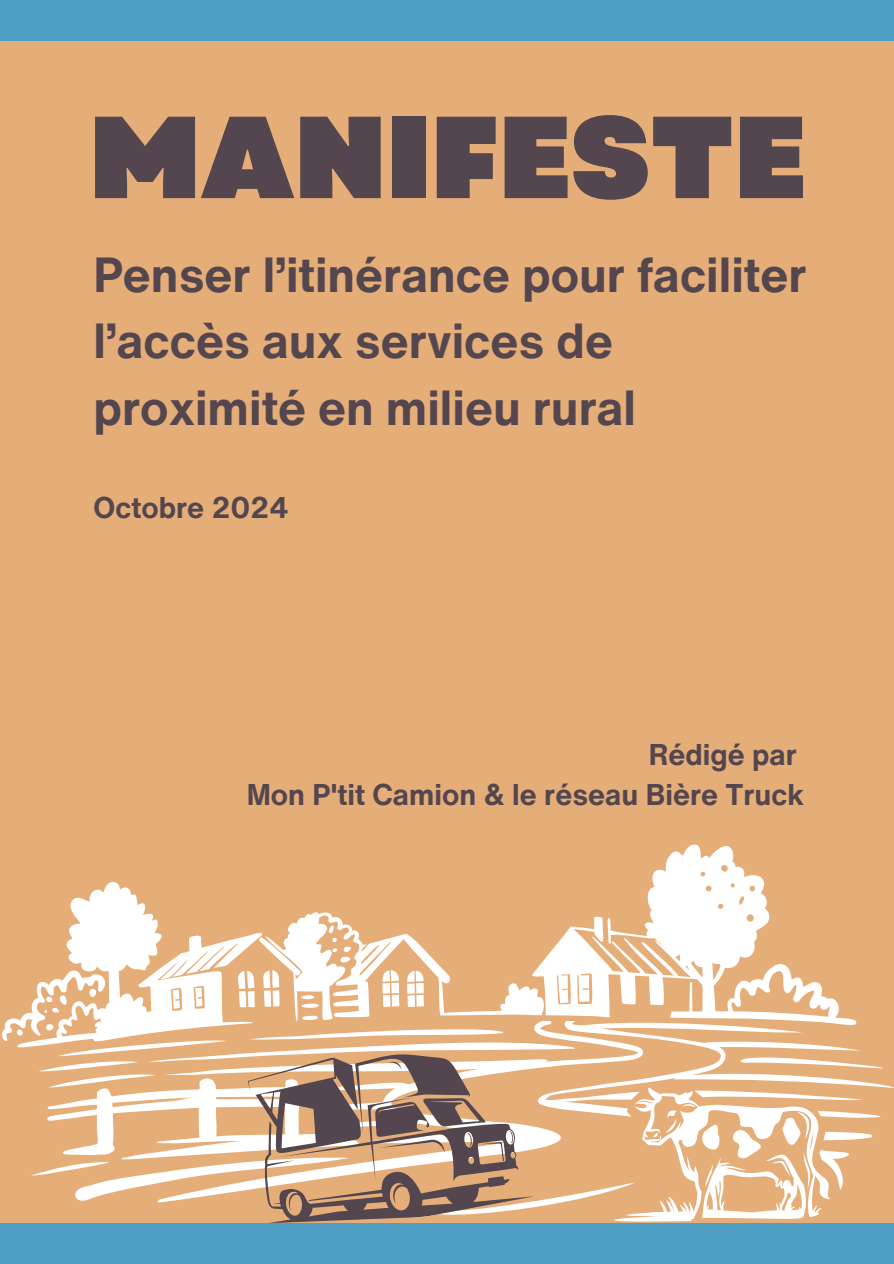
<style>
.page{position:relative;width:894px;height:1264px;background:#fff}
.page>*{position:absolute;margin:0;border:0;box-sizing:border-box;transform-origin:0 0}
.t1{font:900 116.25px "Garet";color:#53464e}
.t2{font:700 48px/66.3px "Helvetica Now Text";color:#53464e}
.t3{font:700 29.25px "Helvetica Now Text";color:#53464e}
</style>
<div class="page">
<div style="left:0;top:0;width:893px;height:1263px;background:#e5ad78"></div>
<div style="left:0;top:1222px;width:893px;height:41px;background:#50a0c6"></div>
<svg style="left:2px;top:844px;width:891px;height:378px"></svg>
<svg style="left:246px;top:1044px;width:289px;height:180px"></svg>
<div style="left:0;top:0;width:893px;height:40px;background:#50a0c6"></div>
<h1 class="t1" style="left:89px;top:74px;width:718px">MANIFESTE</h1>
<h2 class="t2" style="left:94px;top:241px;width:714px">Penser l’itinérance pour faciliter l’accès aux services de proximité en milieu rural</h2>
<p class="t3" style="left:94px;top:486px;width:196px">Octobre 2024</p>
<p class="t3" style="left:648px;top:732px;width:150px">Rédigé par</p>
<p class="t3" style="left:246px;top:772px;width:559px">Mon P'tit Camion &amp; le réseau Bière Truck</p>
</div>
